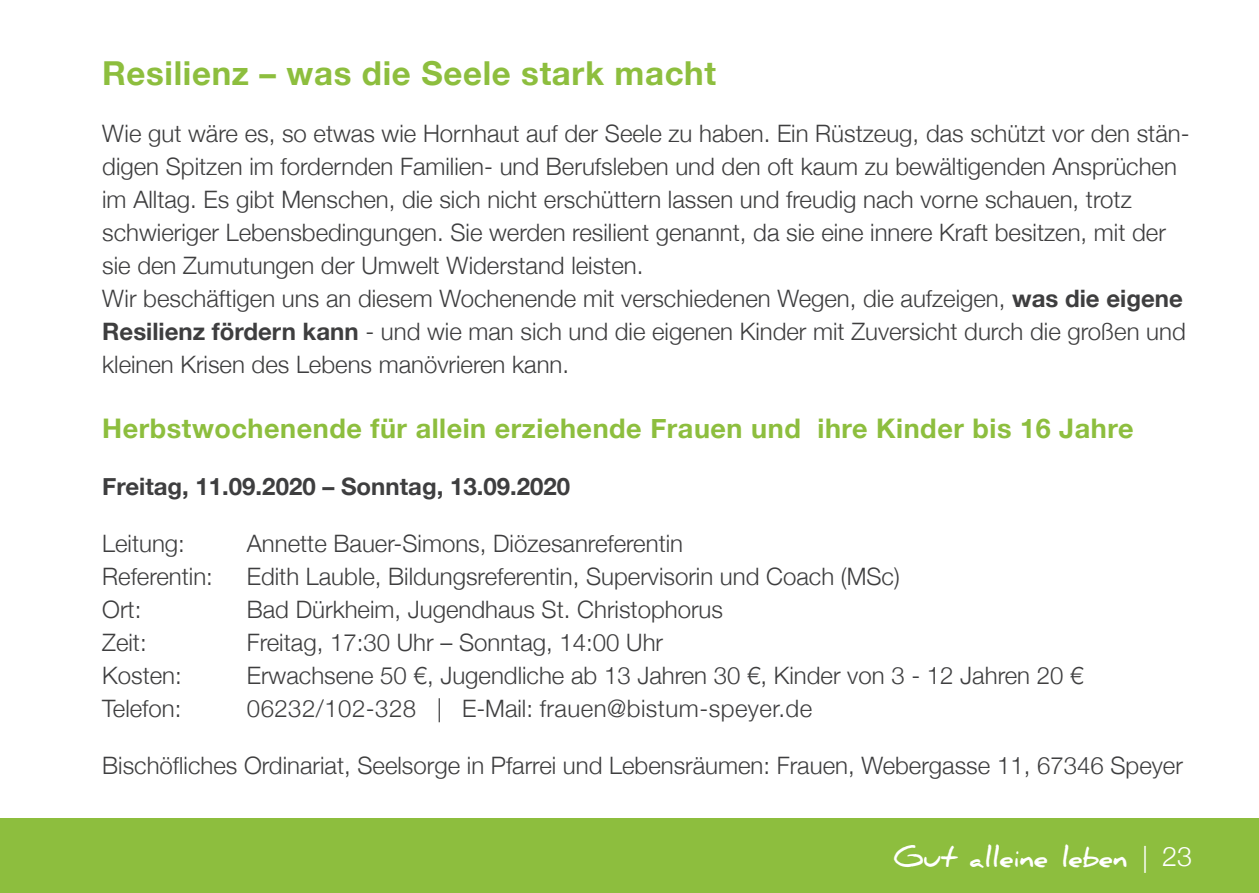
<style>
.page{position:relative;width:1259px;height:893px;background:#fff}
.page>*{position:absolute;margin:0;border:0;box-sizing:border-box;transform-origin:0 0}
.t1{font:700 33px "Helvetica Neue";letter-spacing:.02em;color:#8dbe3e}
.t2{font:700 27px "Helvetica Neue";letter-spacing:.02em;color:#8dbe3e}
.t3{font:700 27px "Daniel";color:#fff}
.t4{font:300 27px "Helvetica Neue";color:#fff}
.t5{font:300 24px/33px "Helvetica Neue";color:#3e3e3f}
.t6{font:300 24px "Helvetica Neue";letter-spacing:.02em;color:#3e3e3f}
.t7{font:700 24px "Helvetica Neue";color:#3e3e3f}
.s1{font-weight:700}
.s2{font-family:"Helvetica Neue";font-weight:300}
</style>
<div class="page">
<div style="left:0;top:819px;width:1259px;height:74px;background:#8dbe3e"></div>
<h1 class="t1" style="left:102px;top:47px;width:615px">Resilienz – was die Seele stark macht</h1>
<p class="t5" style="left:102px;top:115px;width:1089px">Wie gut wäre es, so etwas wie Hornhaut auf der Seele zu haben. Ein Rüstzeug, das schützt vor den stän&shy;digen Spitzen im fordernden Familien- und Berufsleben und den oft kaum zu bewältigenden Ansprüchen im Alltag. Es gibt Menschen, die sich nicht erschüttern lassen und freudig nach vorne schauen, trotz schwieriger Lebensbedingungen. Sie werden resilient genannt, da sie eine innere Kraft besitzen, mit der sie den Zumutungen der Umwelt Widerstand leisten.<br>Wir beschäftigen uns an diesem Wochenende mit verschiedenen Wegen, die aufzeigen, <span class="s1">was die eigene Resilienz fördern kann</span> - und wie man sich und die eigenen Kinder mit Zuversicht durch die großen und kleinen Krisen des Lebens manövrieren kann.</p>
<p class="t2" style="left:102px;top:407px;width:1032px">Herbstwochenende für allein erziehende Frauen und ihre Kinder bis 16 Jahre</p>
<p class="t7" style="left:102px;top:467px;width:469px">Freitag, 11.09.2020 – Sonntag, 13.09.2020</p>
<p class="t5" style="left:102px;top:525px;width:84px">Leitung:</p>
<p class="t5" style="left:247px;top:525px;width:438px">Annette Bauer-Simons, Diözesanreferentin</p>
<p class="t5" style="left:102px;top:558px;width:112px">Referentin:</p>
<p class="t5" style="left:247px;top:558px;width:654px">Edith Lauble, Bildungsreferentin, Supervisorin und Coach (MSc)</p>
<p class="t5" style="left:102px;top:591px;width:41px">Ort:</p>
<p class="t5" style="left:247px;top:591px;width:478px">Bad Dürkheim, Jugendhaus St. Christophorus</p>
<p class="t5" style="left:102px;top:624px;width:46px">Zeit:</p>
<p class="t5" style="left:247px;top:624px;width:418px">Freitag, 17:30 Uhr – Sonntag, 14:00 Uhr</p>
<p class="t5" style="left:102px;top:657px;width:81px">Kosten:</p>
<p class="t5" style="left:247px;top:657px;width:838px">Erwachsene 50 €, Jugendliche ab 13 Jahren 30 €, Kinder von 3 - 12 Jahren 20 €</p>
<p class="t5" style="left:102px;top:690px;width:81px">Telefon:</p>
<p class="t6" style="left:247px;top:689px;width:567px">06232/102-328 | E-Mail: frauen@bistum-speyer.de</p>
<p class="t5" style="left:102px;top:747px;width:1082px">Bischöfliches Ordinariat, Seelsorge in Pfarrei und Lebensräumen: Frauen, Webergasse 11, 67346 Speyer</p>
<p class="t3" style="left:894px;top:842px;width:256px">Gut alleine leben <span class="s2">|</span></p>
<p class="t4" style="left:1162px;top:835px;width:32px">23</p>
</div>
